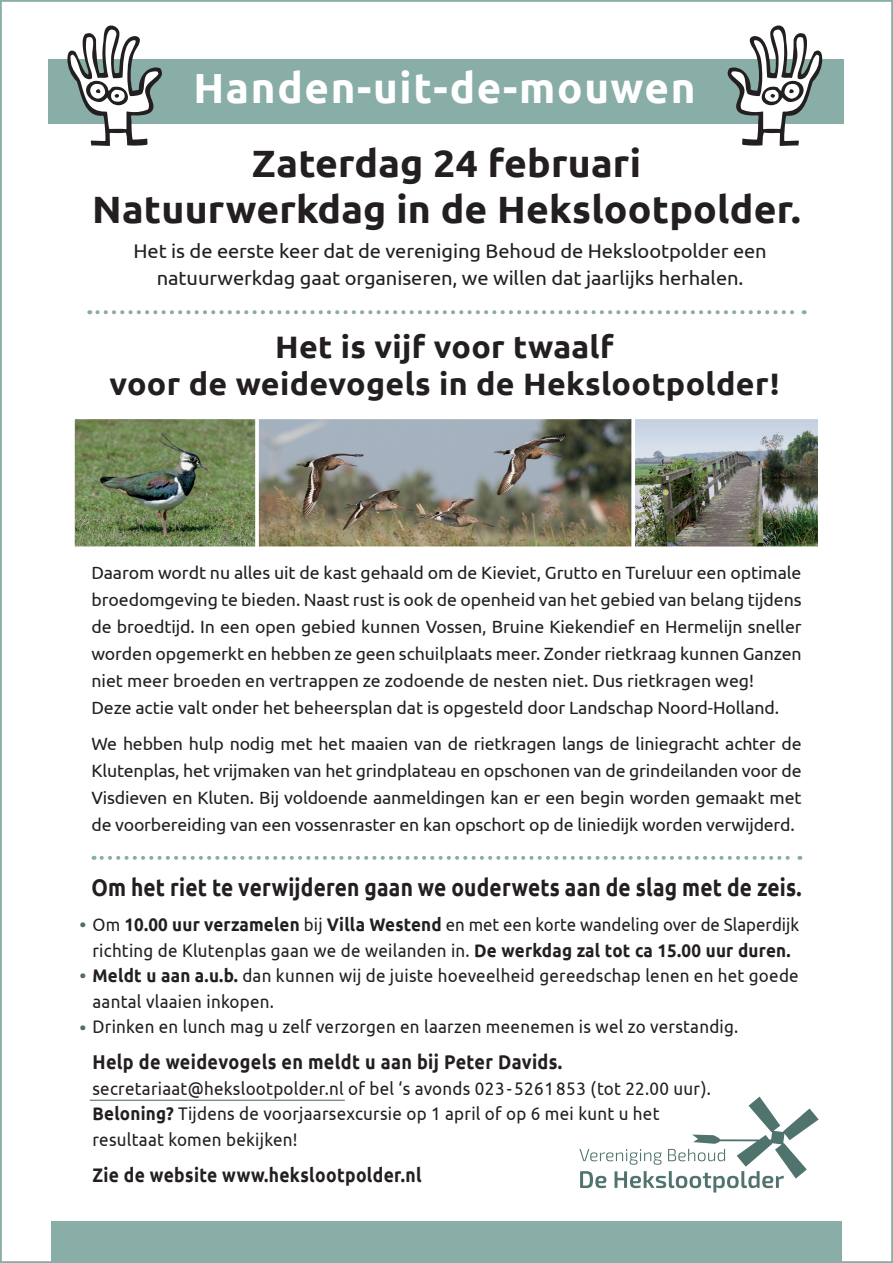
<style>
.page{position:relative;width:893px;height:1263px;background:#fff}
.page>*{position:absolute;margin:0;border:0;box-sizing:border-box;transform-origin:0 0}
.t1{font:700 42px "Ubuntu";letter-spacing:.04em;color:#fff}
.t2{font:700 38.1px/45.6px "Ubuntu";letter-spacing:.005em;color:#231f20;text-align:center}
.t3{font:700 31.05px/36.8px "Ubuntu";letter-spacing:.01em;color:#231f20;text-align:center;scale:1.04 1}
.t4{font:700 24.15px "Ubuntu";letter-spacing:.01em;color:#231f20;scale:.86 1}
.t5{font:700 19.95px "Ubuntu";letter-spacing:.02em;color:#231f20;scale:.9 1}
.t6{font:19.65px/27.3px "Ubuntu";letter-spacing:-.005em;color:#231f20;text-align:center}
.t7{font:700 19.65px "Ubuntu";letter-spacing:.02em;color:#231f20;scale:.89 1}
.t8{font:18.3px/25.5px "Ubuntu";letter-spacing:.015em;color:#231f20;scale:.93 1}
.t9{font:18.3px/25.5px "Ubuntu";letter-spacing:.015em;color:#231f20;text-align:center;scale:.92 1}
.t10{font:17.7px/27px "Ubuntu";letter-spacing:-.005em;color:#231f20}
.s1{font-weight:700;font-size:17.25px;color:#55696a}
.s2{font-weight:700}
</style>
<div class="page">
<div style="left:49px;top:59px;width:795px;height:65px;background:#89ada7"></div>
<div style="left:51px;top:1221px;width:791px;height:42px;background:#89ada7"></div>
<img style="left:75px;top:420px;width:180px;height:126px">
<img style="left:259px;top:420px;width:372px;height:126px">
<img style="left:636px;top:420px;width:182px;height:126px">
<hr style="left:90px;top:1100px;width:255px;height:1px;background:#55696a">
<svg style="left:67px;top:26px;width:95px;height:120px"></svg>
<svg style="left:728px;top:26px;width:94px;height:120px"></svg>
<svg style="left:102px;top:856px;width:698px;height:4px"></svg>
<svg style="left:97px;top:310px;width:708px;height:4px"></svg>
<svg style="left:255px;top:420px;width:4px;height:126px"></svg>
<svg style="left:631px;top:420px;width:1px;height:126px"></svg>
<div style="left:71px;top:416px;width:751px;height:134px;border:3px solid #fff"></div>
<svg style="left:579px;top:1096px;width:240px;height:96px"></svg>
<h1 class="t1" style="left:193px;top:63px;width:504px">Handen-uit-de-mouwen</h1>
<h2 class="t2" style="left:92px;top:140px;width:710px">Zaterdag 24 februari<br>Natuurwerkdag in de Hekslootpolder.</h2>
<p class="t6" style="left:133px;top:237px;width:635px">Het is de eerste keer dat de vereniging Behoud de Hekslootpolder een natuurwerkdag gaat organiseren, we willen dat jaarlijks herhalen.</p>
<h3 class="t3" style="left:110px;top:328px;width:646px">Het is vijf voor twaalf<br>voor de weidevogels in de Hekslootpolder!</h3>
<p class="t10" style="left:91px;top:559px;width:712px">Daarom wordt nu alles uit de kast gehaald om de Kieviet, Grutto en Tureluur een optimale broedomgeving te bieden. Naast rust is ook de openheid van het gebied van belang tijdens de broedtijd. In een open gebied kunnen Vossen, Bruine Kiekendief en Hermelijn sneller worden opgemerkt en hebben ze geen schuilplaats meer. Zonder rietkraag kunnen Ganzen niet meer broeden en vertrappen ze zodoende de nesten niet. Dus rietkragen weg!<br>Deze actie valt onder het beheersplan dat is opgesteld door Landschap Noord-Holland.</p>
<p class="t10" style="left:91px;top:729px;width:712px;text-align:justify">We hebben hulp nodig met het maaien van de rietkragen langs de liniegracht achter de Klutenplas, het vrijmaken van het grindplateau en opschonen van de grindeilanden voor de Visdieven en Kluten. Bij voldoende aanmeldingen kan er een begin worden gemaakt met de voorbereiding van een vossenraster en kan opschort op de liniedijk worden verwijderd.</p>
<h3 class="t4" style="left:91px;top:873px;width:827px">Om het riet te verwijderen gaan we ouderwets aan de slag met de zeis.</h3>
<p class="t9" style="left:80px;top:911px;width:783px"><span class="s1">•</span> Om <span class="s2">10.00 uur verzamelen</span> bij <span class="s2">Villa Westend</span> en met een korte wandeling over de Slaperdijk richting de Klutenplas gaan we de weilanden in. <span class="s2">De werkdag zal tot ca 15.00 uur duren.</span></p>
<p class="t8" style="left:92px;top:962px;width:761px;text-indent:-13px"><span class="s1">•</span> <span class="s2">Meldt u aan a.u.b.</span> dan kunnen wij de juiste hoeveelheid gereedschap lenen en het goede aantal vlaaien inkopen.</p>
<p class="t8" style="left:80px;top:1013px;width:710px"><span class="s1">•</span> Drinken en lunch mag u zelf verzorgen en laarzen meenemen is wel zo verstandig.</p>
<p class="t5" style="left:92px;top:1050px;width:524px">Help de weidevogels en meldt u aan bij Peter Davids.</p>
<p class="t8" style="left:92px;top:1075px;width:667px">secretariaat@hekslootpolder.nl of bel ‘s avonds 023 - 5261 853 (tot 22.00 uur).<br><span class="s2">Beloning?</span> Tijdens de voorjaarsexcursie op 1 april of op 6 mei kunt u het resultaat komen bekijken!</p>
<p class="t7" style="left:92px;top:1163px;width:371px">Zie de website www.hekslootpolder.nl</p>
</div>
